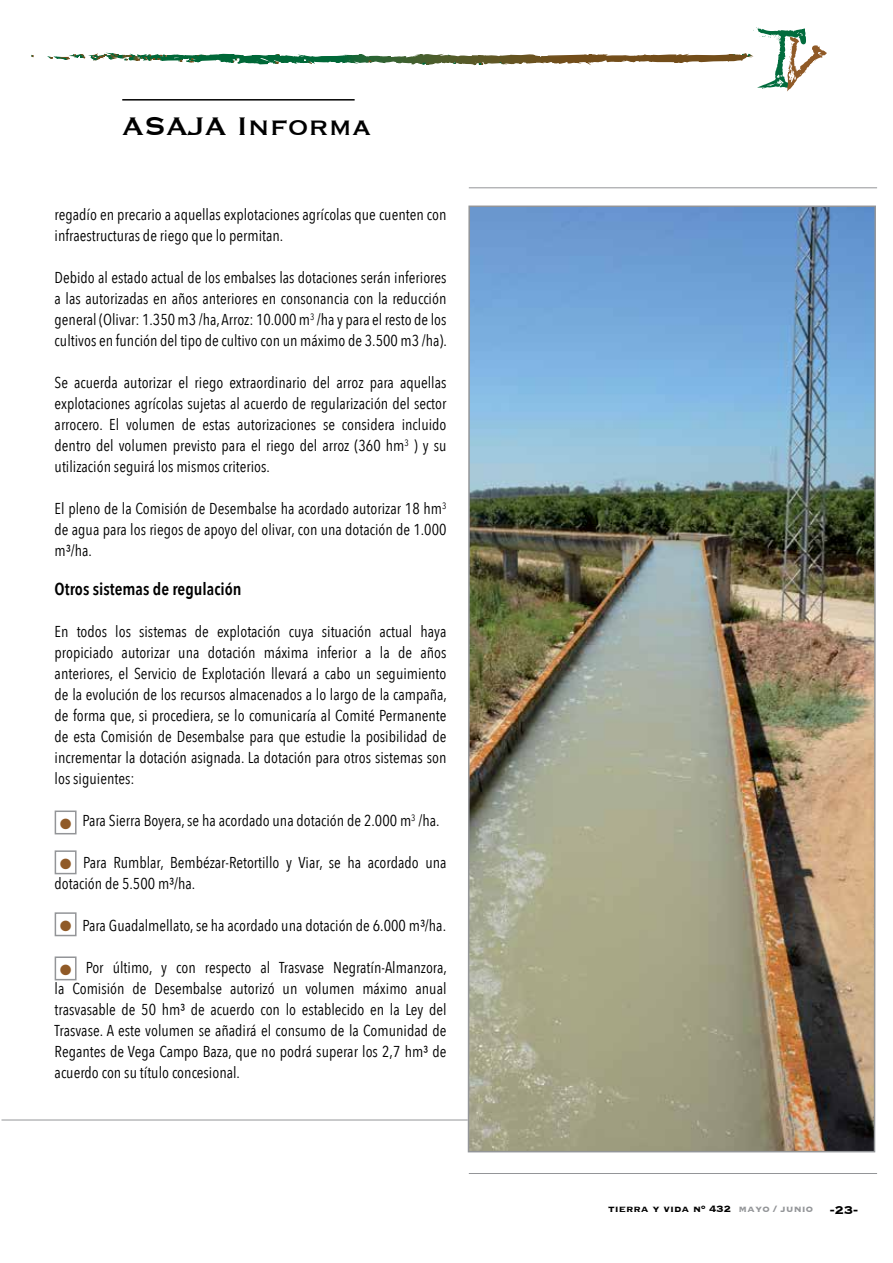
<style>
.page{position:relative;width:893px;height:1263px;background:#fff}
.page>*{position:absolute;margin:0;border:0;box-sizing:border-box;transform-origin:0 0}
.t1{font:33px "Copperplate";color:#000}
.t2{font:600 17.25px "Avenir Next Condensed";color:#000}
.t3{font:15.75px/21px "Avenir Next Condensed";color:#000;text-align:justify}
.t4{font:700 15px "Copperplate";color:#000}
.t5{font:700 12px "Copperplate";color:#000}
.s1{color:#905a27}
.s2{color:#939598}
</style>
<div class="page">
<svg style="left:47px;top:27px;width:780px;height:65px"></svg>
<hr style="left:122px;top:99px;width:233px;height:2px;background:#000">
<div style="left:55px;top:810px;width:22px;height:24px;border:2px solid #939598"></div>
<div style="left:55px;top:850px;width:22px;height:24px;border:2px solid #939598"></div>
<div style="left:55px;top:912px;width:22px;height:24px;border:2px solid #939598"></div>
<div style="left:55px;top:956px;width:22px;height:24px;border:2px solid #939598"></div>
<img style="left:467px;top:205px;width:409px;height:948px">
<hr style="left:1px;top:1120px;width:467px;height:1px;background:#939598">
<hr style="left:469px;top:188px;width:408px;height:1px;background:#939598">
<hr style="left:469px;top:1173px;width:408px;height:1px;background:#939598">
<h1 class="t1" style="left:122px;top:105px;width:250px">ASAJA Informa</h1>
<p class="t3" style="left:55px;top:203px;width:393px">regadío en precario a aquellas explotaciones agrícolas que cuenten con infraestructuras de riego que lo permitan.</p>
<p class="t3" style="left:55px;top:266px;width:394px">Debido al estado actual de los embalses las dotaciones serán inferiores a las autorizadas en años anteriores en consonancia con la reducción general (Olivar: 1.350 m3 /ha, Arroz: 10.000 m<sup>3</sup> /ha y para el resto de los cultivos en función del tipo de cultivo con un máximo de 3.500 m3 /ha).</p>
<p class="t3" style="left:55px;top:371px;width:393px">Se acuerda autorizar el riego extraordinario del arroz para aquellas explotaciones agrícolas sujetas al acuerdo de regularización del sector arrocero. El volumen de estas autorizaciones se considera incluido dentro del volumen previsto para el riego del arroz (360 hm<sup>3</sup> ) y su utilización seguirá los mismos criterios.</p>
<p class="t3" style="left:55px;top:497px;width:393px">El pleno de la Comisión de Desembalse ha acordado autorizar 18 hm<sup>3 </sup>de agua para los riegos de apoyo del olivar, con una dotación de 1.000 m³/ha.</p>
<p class="t2" style="left:55px;top:574px;width:188px">Otros sistemas de regulación</p>
<p class="t3" style="left:55px;top:620px;width:394px">En todos los sistemas de explotación cuya situación actual haya propiciado autorizar una dotación máxima inferior a la de años anteriores, el Servicio de Explotación llevará a cabo un seguimiento de la evolución de los recursos almacenados a lo largo de la campaña, de forma que, si procediera, se lo comunicaría al Comité Permanente de esta Comisión de Desembalse para que estudie la posibilidad de incrementar la dotación asignada. La dotación para otros sistemas son los siguientes:</p>
<p class="t3" style="left:60px;top:809px;width:381px"><span class="s1">■</span> Para Sierra Boyera, se ha acordado una dotación de 2.000 m<sup>3</sup> /ha.</p>
<p class="t3" style="left:55px;top:851px;width:393px;text-indent:6px"><span class="s1">■</span> Para Rumblar, Bembézar-Retortillo y Viar, se ha acordado una dotación de 5.500 m³/ha.</p>
<p class="t3" style="left:60px;top:914px;width:387px"><sup>■</sup> Para Guadalmellato, se ha acordado una dotación de 6.000 m³/ha.</p>
<p class="t3" style="left:55px;top:956px;width:394px;text-indent:6px"><span class="s1">■</span> Por último, y con respecto al Trasvase Negratín-Almanzora, la Comisión de Desembalse autorizó un volumen máximo anual trasvasable de 50 hm³ de acuerdo con lo establecido en la Ley del Trasvase. A este volumen se añadirá el consumo de la Comunidad de Regantes de Vega Campo Baza, que no podrá superar los 2,7 hm³ de acuerdo con su título concesional.</p>
<p class="t5" style="left:608px;top:1201px;width:207px">tierra y vida nº 432 <span class="s2">mayo / junio</span></p>
<p class="t4" style="left:830px;top:1200px;width:30px">-23-</p>
</div>
